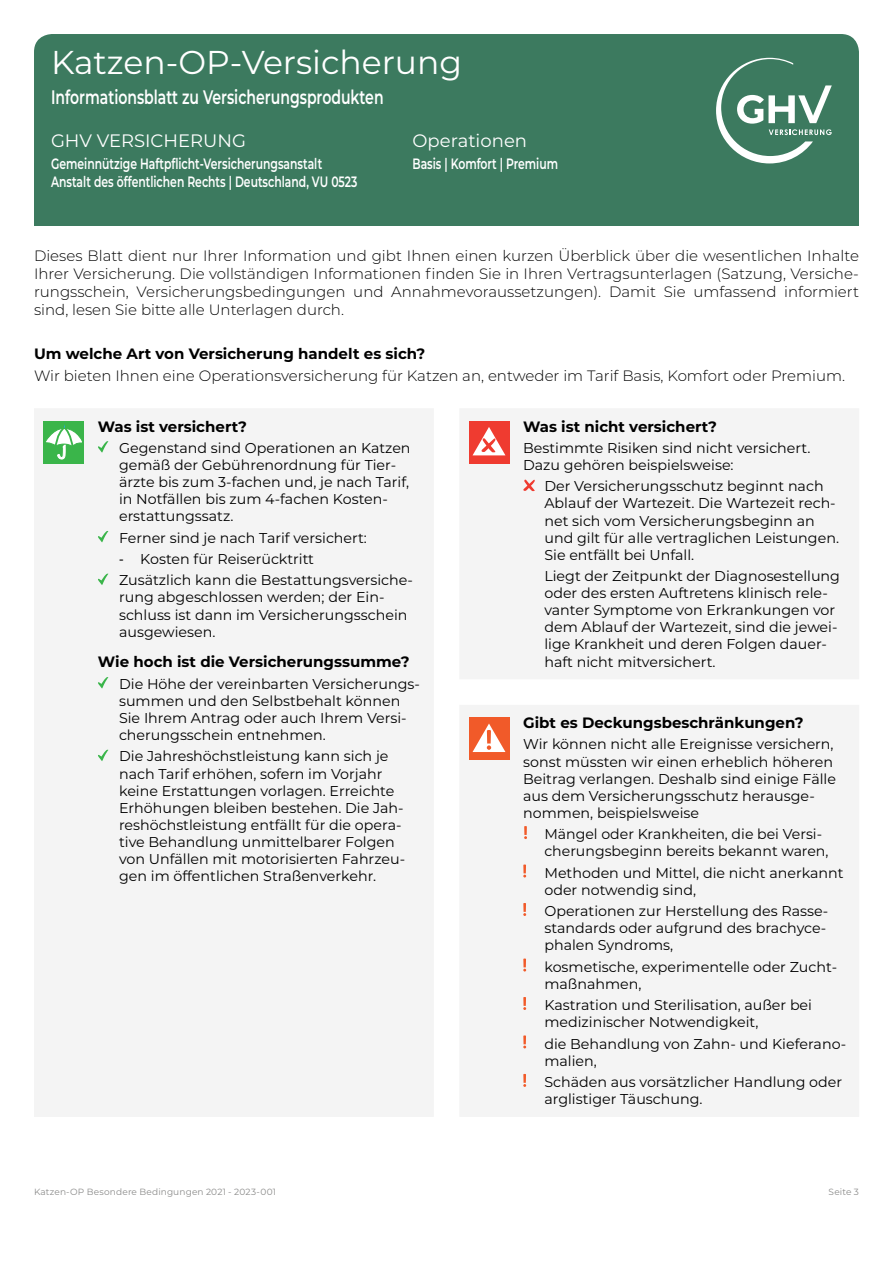
<style>
.page{position:relative;width:893px;height:1263px;background:#fff}
.page>*{position:absolute;margin:0;border:0;box-sizing:border-box;transform-origin:0 0}
.t1{font:33px "Montserrat";color:#fff}
.t2{font:600 19.5px "Montserrat";color:#fff;scale:.72 1}
.t3{font:18px "Montserrat";color:#fff}
.t4{font:300 15px/18px "Montserrat";color:#000;text-align:justify}
.t5{font:700 15px "Montserrat";color:#000}
.t6{font:600 15px "Montserrat";color:#fff;scale:.72 1}
.t7{font:14.25px/17.1px "Montserrat";color:#000}
.t8{font:9px "Montserrat";letter-spacing:.015em;color:#8b8b8a}
.s1{font-family:"Open Sans"}
</style>
<div class="page">
<div style="left:34px;top:34px;width:825px;height:191px;background:#3c7a5f;border-radius:18px"></div>
<div style="left:34px;top:409px;width:825px;height:708px;background:#f4f4f4"></div>
<div style="left:43px;top:421px;width:41px;height:43px;background:#3ab54a"></div>
<svg style="left:46px;top:424px;width:36px;height:35px"></svg>
<div style="left:469px;top:421px;width:41px;height:43px;background:#ef3b30"></div>
<svg style="left:473px;top:427px;width:32px;height:28px"></svg>
<svg style="left:523px;top:479px;width:12px;height:12px"></svg>
<div style="left:469px;top:718px;width:41px;height:42px;background:#f15a29"></div>
<svg style="left:473px;top:723px;width:32px;height:29px"></svg>
<svg style="left:98px;top:441px;width:10px;height:12px"></svg>
<svg style="left:98px;top:531px;width:10px;height:11px"></svg>
<svg style="left:98px;top:574px;width:10px;height:11px"></svg>
<svg style="left:98px;top:677px;width:10px;height:11px"></svg>
<svg style="left:98px;top:750px;width:10px;height:11px"></svg>
<svg style="left:524px;top:826px;width:3px;height:13px"></svg>
<svg style="left:523px;top:864px;width:3px;height:13px"></svg>
<svg style="left:523px;top:903px;width:3px;height:13px"></svg>
<svg style="left:523px;top:958px;width:3px;height:13px"></svg>
<svg style="left:523px;top:997px;width:3px;height:13px"></svg>
<svg style="left:523px;top:1035px;width:3px;height:13px"></svg>
<svg style="left:523px;top:1074px;width:3px;height:13px"></svg>
<svg style="left:716px;top:58px;width:116px;height:105px"></svg>
<h1 class="t1" style="left:51px;top:40px;width:413px">Katzen‑OP‑Versicherung</h1>
<h2 class="t2" style="left:51px;top:83px;width:463px">Informationsblatt zu Versicherungsprodukten</h2>
<p class="t3" style="left:51px;top:128px;width:196px">GHV VERSICHERUNG</p>
<p class="t3" style="left:412px;top:128px;width:116px">Operationen</p>
<p class="t6" style="left:51px;top:153px;width:378px">Gemeinnützige Haftpflicht‑Versicherungsanstalt</p>
<p class="t6" style="left:412px;top:153px;width:204px">Basis | Komfort | Premium</p>
<p class="t6" style="left:51px;top:171px;width:427px">Anstalt des öffentlichen Rechts | Deutschland, VU 0523</p>
<p class="t4" style="left:34px;top:247px;width:826px">Dieses Blatt dient nur Ihrer Information und gibt Ihnen einen kurzen Überblick über die wesentlichen Inhalte Ihrer Versicherung. Die vollständigen Informationen finden Sie in Ihren Vertragsunterlagen (Satzung, Versiche&shy;rungsschein, Versicherungsbedingungen und Annahmevoraussetzungen). Damit Sie umfassend informiert sind, lesen Sie bitte alle Unterlagen durch.</p>
<p class="t5" style="left:34px;top:343px;width:393px">Um welche Art von Versicherung handelt es sich?</p>
<p class="t4" style="left:34px;top:366px;width:812px">Wir bieten Ihnen eine Operationsversicherung für Katzen an, entweder im Tarif Basis, Komfort oder Premium.</p>
<p class="t5" style="left:98px;top:415px;width:151px">Was ist versichert?</p>
<p class="t7" style="left:119px;top:439px;width:293px">Gegenstand sind Operationen an Katzen gemäß der Gebührenordnung für Tier&shy;ärzte bis zum 3‑fachen und, je nach Tarif, in Notfällen bis zum 4-fachen Kosten&shy;erstattungssatz.</p>
<p class="t7" style="left:119px;top:528px;width:249px">Ferner sind je nach Tarif versichert:</p>
<p class="t7" style="left:119px;top:548px;width:295px;line-height:21.3px"><span class="s1">-</span> Kosten für Reiserücktritt<br>Zusätzlich kann die Bestattungsversiche-</p>
<p class="t7" style="left:119px;top:588px;width:290px">rung abgeschlossen werden; der Ein&shy;schluss ist dann im Versicherungsschein ausgewiesen.</p>
<p class="t5" style="left:98px;top:651px;width:313px">Wie hoch ist die Versicherungssumme?</p>
<p class="t7" style="left:119px;top:675px;width:302px">Die Höhe der vereinbarten Versicherungs&shy;summen und den Selbstbehalt können Sie Ihrem Antrag oder auch Ihrem Versi&shy;cherungsschein entnehmen.</p>
<p class="t7" style="left:119px;top:747px;width:288px">Die Jahreshöchstleistung kann sich je nach Tarif erhöhen, sofern im Vorjahr keine Erstattungen vorlagen. Erreichte Erhöhungen bleiben bestehen. Die Jah&shy;reshöchstleistung entfällt für die opera&shy;tive Behandlung unmittelbarer Folgen von Unfällen mit motorisierten Fahrzeu&shy;gen im öffentlichen Straßenverkehr.</p>
<p class="t5" style="left:523px;top:415px;width:195px">Was ist nicht versichert?</p>
<p class="t7" style="left:523px;top:439px;width:289px">Bestimmte Risiken sind nicht versichert.<br>Dazu gehören beispielsweise:</p>
<p class="t7" style="left:544px;top:477px;width:296px">Der Versicherungsschutz beginnt nach Ablauf der Wartezeit. Die Wartezeit rech&shy;net sich vom Versicherungsbeginn an und gilt für alle vertraglichen Leistungen.<br>Sie entfällt bei Unfall.</p>
<p class="t7" style="left:544px;top:567px;width:297px">Liegt der Zeitpunkt der Diagnosestellung oder des ersten Auftretens klinisch rele&shy;vanter Symptome von Erkrankungen vor dem Ablauf der Wartezeit, sind die jewei&shy;lige Krankheit und deren Folgen dauer&shy;haft nicht mitversichert.</p>
<p class="t5" style="left:523px;top:712px;width:282px">Gibt es Deckungsbeschränkungen?</p>
<p class="t7" style="left:523px;top:735px;width:314px">Wir können nicht alle Ereignisse versichern, sonst müssten wir einen erheblich höheren Beitrag verlangen. Deshalb sind einige Fälle aus dem Versicherungsschutz herausge&shy;nommen, beispielsweise</p>
<p class="t7" style="left:544px;top:825px;width:286px">Mängel oder Krankheiten, die bei Versi&shy;cherungsbeginn bereits bekannt waren,</p>
<p class="t7" style="left:544px;top:863px;width:301px">Methoden und Mittel, die nicht anerkannt oder notwendig sind,</p>
<p class="t7" style="left:544px;top:902px;width:285px">Operationen zur Herstellung des Rasse&shy;standards oder aufgrund des brachyce&shy;phalen Syndroms,</p>
<p class="t7" style="left:544px;top:957px;width:294px">kosmetische, experimentelle oder Zucht&shy;maßnahmen,</p>
<p class="t7" style="left:544px;top:996px;width:269px">Kastration und Sterilisation, außer bei medizinischer Notwendigkeit,</p>
<p class="t7" style="left:544px;top:1034px;width:303px">die Behandlung von Zahn‑ und Kieferano&shy;malien,</p>
<p class="t7" style="left:544px;top:1073px;width:299px">Schäden aus vorsätzlicher Handlung oder arglistiger Täuschung.</p>
<p class="t8" style="left:34px;top:1185px;width:243px">Katzen-OP Besondere Bedingungen 2021 - 2023-001</p>
<p class="t8" style="left:828px;top:1185px;width:32px">Seite 3</p>
</div>
